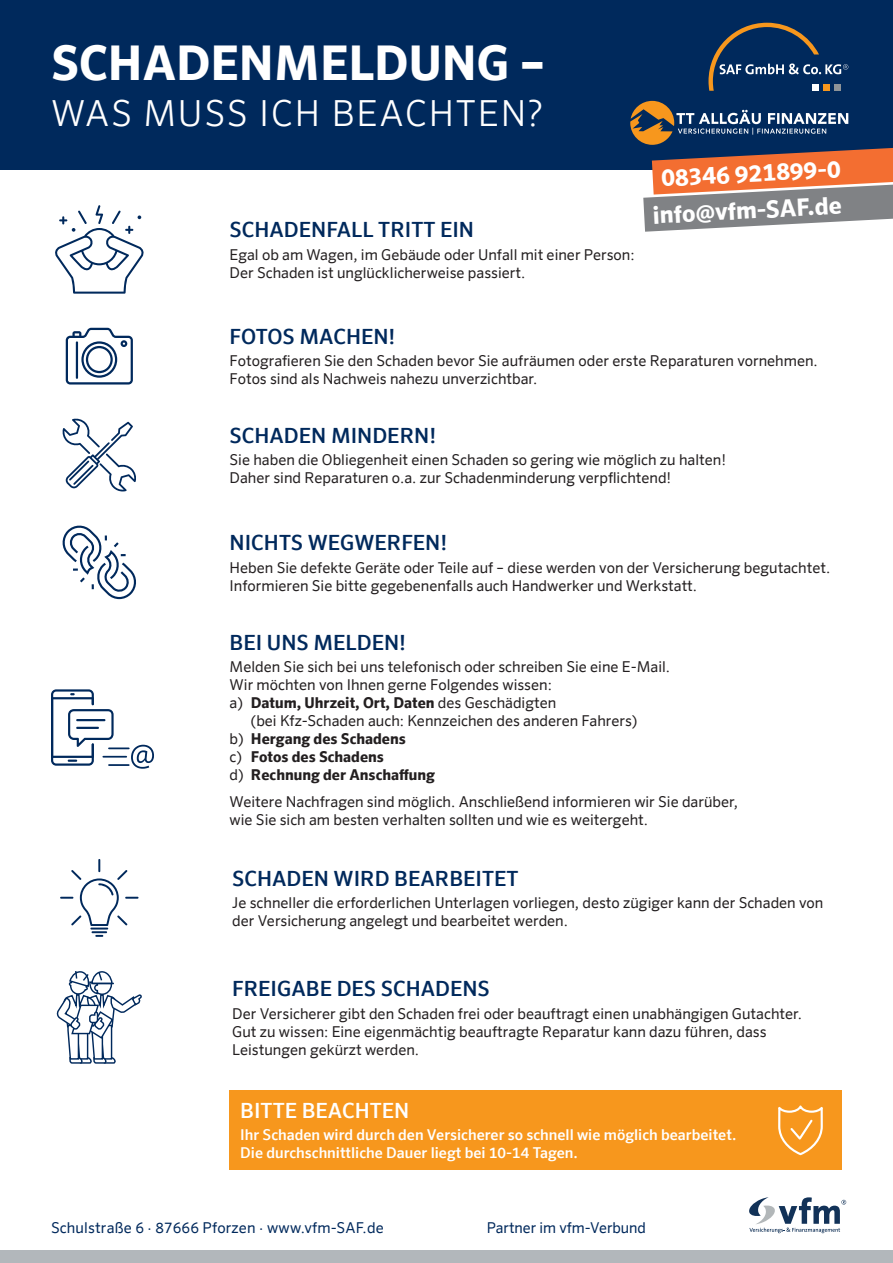
<style>
.page{position:relative;width:893px;height:1263px;background:#fff}
.page>*{position:absolute;margin:0;border:0;box-sizing:border-box;transform-origin:0 0}
.t1{font:700 48px "Sero Offc Pro";color:#fff}
.t2{font:300 36px "Sero Offc Pro";letter-spacing:.05em;color:#fff}
.t3{font:700 24px/36.6px "Sero Offc Pro";color:#fff;text-align:center}
.t4{font:500 21px "Sero Offc Pro";color:#00295c}
.t5{font:500 21px "Sero Offc Pro";color:#fff}
.t6{font:15px/18px "Sero Offc Pro";color:#231f20}
.t7{font:500 15px/18px "Sero Offc Pro";color:#fff}
.t8{font:700 15px "Sero Offc Pro";color:#231f20}
.t9{font:15px "Sero Offc Pro";letter-spacing:.01em;color:#00295c}
.s1{font-weight:400}
</style>
<div class="page">
<div style="left:0;top:1250px;width:893px;height:13px;background:#b2b7bb"></div>
<div style="left:0;top:0;width:893px;height:169px;background:#00295c"></div>
<svg style="left:749px;top:1197px;width:97px;height:36px"></svg>
<svg style="left:55px;top:205px;width:89px;height:89px"></svg>
<svg style="left:66px;top:328px;width:67px;height:56px"></svg>
<hr style="left:76px;top:341px;width:2px;height:38px;background:#00295c">
<svg style="left:62px;top:418px;width:74px;height:73px"></svg>
<svg style="left:62px;top:525px;width:74px;height:75px"></svg>
<svg style="left:51px;top:689px;width:63px;height:77px"></svg>
<svg style="left:131px;top:745px;width:23px;height:24px"></svg>
<hr style="left:103px;top:756px;width:23px;height:2px;background:#00295c">
<hr style="left:109px;top:747px;width:20px;height:2px;background:#00295c">
<hr style="left:109px;top:764px;width:20px;height:2px;background:#00295c">
<svg style="left:56px;top:971px;width:86px;height:93px"></svg>
<svg style="left:60px;top:859px;width:79px;height:78px"></svg>
<svg style="left:708px;top:23px;width:140px;height:68px"></svg>
<div style="left:230px;top:1091px;width:612px;height:79px;background:#f7971d"></div>
<svg style="left:778px;top:1105px;width:45px;height:51px"></svg>
<svg style="left:630px;top:101px;width:263px;height:131px"></svg>
<h1 class="t1" style="left:51px;top:34px;width:495px">SCHADENMELDUNG –</h1>
<h2 class="t2" style="left:51px;top:91px;width:494px">WAS MUSS ICH BEACHTEN?</h2>
<h3 class="t4" style="left:230px;top:217px;width:246px">SCHADENFALL TRITT EIN</h3>
<p class="t6" style="left:230px;top:245px;width:407px">Egal ob am Wagen, im Gebäude oder Unfall mit einer Person:<br>Der Schaden ist unglücklicherweise passiert.</p>
<h3 class="t3" style="left:650px;top:160px;width:192px;rotate:-3deg">08346 921899-0 info@vfm-SAF.de</h3>
<h3 class="t4" style="left:230px;top:324px;width:167px">FOTOS MACHEN!</h3>
<p class="t6" style="left:230px;top:352px;width:590px">Fotografieren Sie den Schaden bevor Sie aufräumen oder erste Reparaturen vornehmen.<br>Fotos sind als Nachweis nahezu unverzichtbar.</p>
<h3 class="t4" style="left:230px;top:423px;width:208px">SCHADEN MINDERN!</h3>
<p class="t6" style="left:230px;top:451px;width:498px">Sie haben die Obliegenheit einen Schaden so gering wie möglich zu halten!<br>Daher sind Reparaturen o.a. zur Schadenminderung verpflichtend!</p>
<h3 class="t4" style="left:230px;top:530px;width:219px">NICHTS WEGWERFEN!</h3>
<p class="t6" style="left:230px;top:558px;width:602px">Heben Sie defekte Geräte oder Teile auf – diese werden von der Versicherung begutachtet.<br>Informieren Sie bitte gegebenenfalls auch Handwerker und Werkstatt.</p>
<h3 class="t4" style="left:230px;top:629px;width:178px">BEI UNS MELDEN!</h3>
<p class="t6" style="left:230px;top:657px;width:442px">Melden Sie sich bei uns telefonisch oder schreiben Sie eine E-Mail.</p>
<p class="t6" style="left:230px;top:675px;width:324px">Wir möchten von Ihnen gerne Folgendes wissen:</p>
<p class="t8" style="left:230px;top:693px;width:328px"><span class="s1">a)</span> Datum, Uhrzeit, Ort, Daten <span class="s1">des Geschädigten</span></p>
<p class="t6" style="left:251px;top:711px;width:388px">(bei Kfz-Schaden auch: Kennzeichen des anderen Fahrers)</p>
<p class="t8" style="left:230px;top:729px;width:178px"><span class="s1">b)</span> Hergang des Schadens</p>
<p class="t8" style="left:230px;top:747px;width:156px"><span class="s1">c)</span> Fotos des Schadens</p>
<p class="t8" style="left:230px;top:765px;width:207px"><span class="s1">d)</span> Rechnung der Anschaffung</p>
<p class="t6" style="left:230px;top:792px;width:510px">Weitere Nachfragen sind möglich. Anschließend informieren wir Sie darüber, wie Sie sich am besten verhalten sollten und wie es weitergeht.</p>
<h3 class="t4" style="left:232px;top:866px;width:288px">SCHADEN WIRD BEARBEITET</h3>
<p class="t6" style="left:232px;top:894px;width:593px">Je schneller die erforderlichen Unterlagen vorliegen, desto zügiger kann der Schaden von der Versicherung angelegt und bearbeitet werden.</p>
<h3 class="t4" style="left:232px;top:976px;width:259px">FREIGABE DES SCHADENS</h3>
<p class="t6" style="left:232px;top:1004px;width:571px">Der Versicherer gibt den Schaden frei oder beauftragt einen unabhängigen Gutachter.<br>Gut zu wissen: Eine eigenmächtig beauftragte Reparatur kann dazu führen, dass<br>Leistungen gekürzt werden.</p>
<h3 class="t5" style="left:240px;top:1097px;width:171px">BITTE BEACHTEN</h3>
<p class="t7" style="left:240px;top:1125px;width:498px">Ihr Schaden wird durch den Versicherer so schnell wie möglich bearbeitet.<br>Die durchschnittliche Dauer liegt bei 10-14 Tagen.</p>
<p class="t9" style="left:51px;top:1219px;width:334px">Schulstraße 6 · 87666 Pforzen · www.vfm-SAF.de</p>
<p class="t9" style="left:487px;top:1219px;width:161px">Partner im vfm-Verbund</p>
</div>
